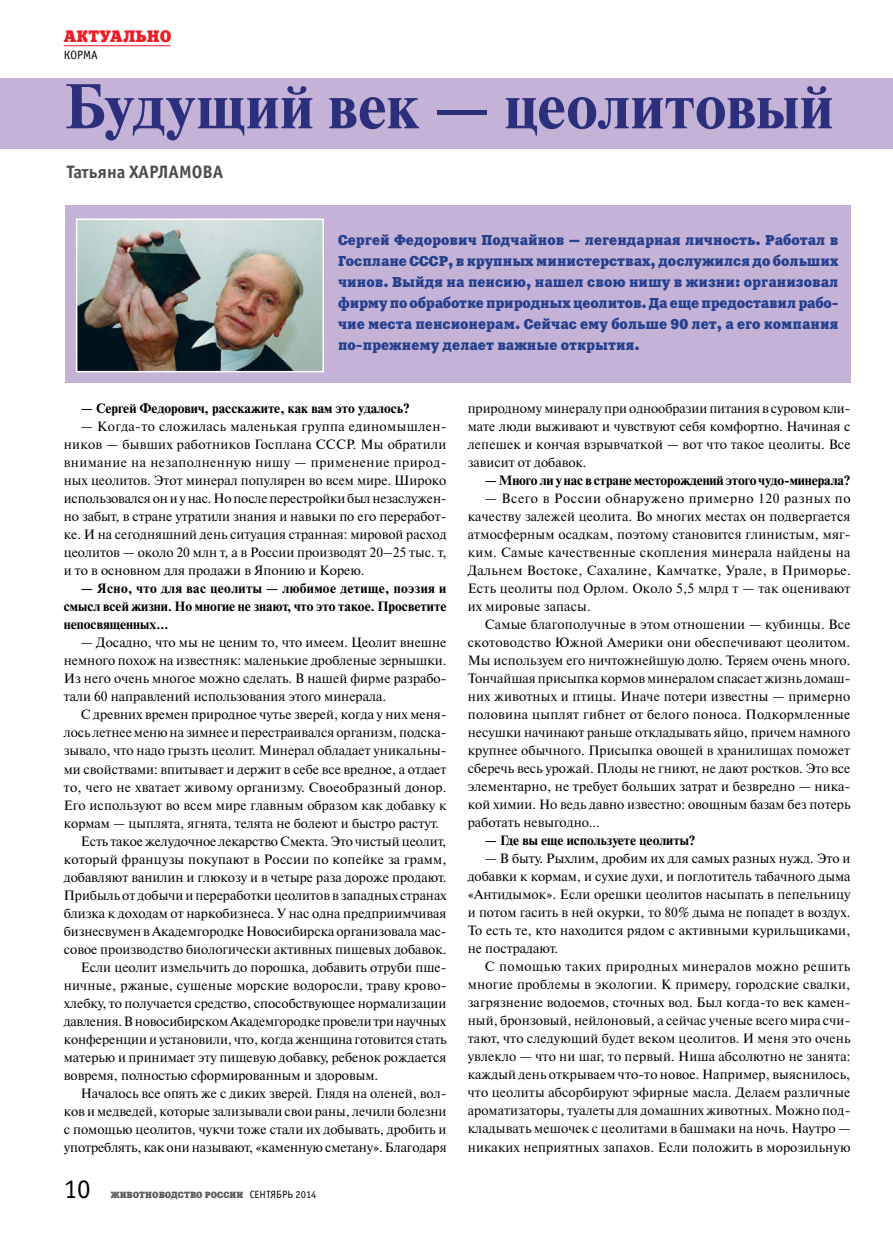
<style>
.page{position:relative;width:893px;height:1234px;background:#fff}
.page>*{position:absolute;margin:0;border:0;box-sizing:border-box;transform-origin:0 0}
.t1{font:700 63px "Newton C";letter-spacing:.005em;color:#2c307c}
.t2{font:27px "Officina Sans C";color:#000}
.t3{font:700 18px "Officina Sans C";color:#4d4d4f}
.t4{font:16.5px "Xenia C";letter-spacing:.01em;color:#ed1d24}
.t5{font:14.25px/21px "Xenia C";color:#25408f;text-align:justify}
.t6{font:13.5px/18px "Newton C";color:#000;text-align:justify}
.t7{font:700 13.5px/18px "Newton C";color:#000;text-align:justify}
.t8{font:13.5px "Newton C";letter-spacing:.02em;color:#000}
.t9{font:12px "Officina Sans C";color:#000}
.t10{font:9px "Xenia C";color:#58595b}
.s1{font-family:"Officina Sans C";font-size:10.5px;color:#000}
</style>
<div class="page">
<hr style="left:64px;top:45px;width:107px;height:1px;background:#ed1d24">
<div style="left:0;top:78px;width:893px;height:71px;background:#c5b3d7"></div>
<div style="left:65px;top:206px;width:785px;height:177px;background:#c5b3d7"></div>
<img style="left:79px;top:221px;width:242px;height:148px">
<div style="left:76px;top:218px;width:248px;height:154px;border:2px solid #fff"></div>
<p class="t4" style="left:64px;top:26px;width:109px">АКТУАЛЬНО</p>
<p class="t9" style="left:64px;top:48px;width:36px">КОРМА</p>
<h1 class="t1" style="left:64px;top:71px;width:771px">Будущий век — цеолитовый</h1>
<h3 class="t3" style="left:67px;top:162px;width:158px">Татьяна ХАРЛАМОВА</h3>
<p class="t5" style="left:338px;top:230px;width:502px">Сергей Федорович Подчайнов — легендарная личность. Работал в Госплане СССР, в крупных министерствах, дослужился до больших чинов. Выйдя на пенсию, нашел свою нишу в жизни: организовал фирму по обработке природных цеолитов. Да еще предоставил рабо&shy;чие места пенсионерам. Сейчас ему больше 90 лет, а его компания по-прежнему делает важные открытия.</p>
<p class="t7" style="left:81px;top:399px;width:331px">— Сергей Федорович, расскажите, как вам это удалось?</p>
<p class="t6" style="left:64px;top:417px;width:384px;text-indent:17px">— Когда-то сложилась маленькая группа единомышлен&shy;ников — бывших работников Госплана СССР. Мы обратили внимание на незаполненную нишу — применение природ&shy;ных цеолитов. Этот минерал популярен во всем мире. Широко использовался он и у нас. Но после перестройки был незаслужен&shy;но забыт, в стране утратили знания и навыки по его переработ&shy;ке. И на сегодняшний день ситуация странная: мировой расход цеолитов — около 20 млн т, а в России производят 20–25 тыс. т, и то в основном для продажи в Японию и Корею.</p>
<p class="t7" style="left:64px;top:579px;width:384px;text-indent:17px">— Ясно, что для вас цеолиты — любимое детище, поэзия и смысл всей жизни. Но многие не знают, что это такое. Просветите непосвященных…</p>
<p class="t6" style="left:64px;top:633px;width:384px;text-indent:17px">— Досадно, что мы не ценим то, что имеем. Цеолит внешне немного похож на известняк: маленькие дробленые зернышки.<br>Из него очень многое можно сделать. В нашей фирме разрабо&shy;тали 60 направлений использования этого минерала.</p>
<p class="t6" style="left:81px;top:705px;width:367px">С древних времен природное чутье зверей, когда у них меня-</p>
<p class="t6" style="left:64px;top:723px;width:384px">лось летнее меню на зимнее и перестраивался организм, подска-</p>
<p class="t6" style="left:64px;top:741px;width:384px">зывало, что надо грызть цеолит. Минерал обладает уникальны-</p>
<p class="t6" style="left:64px;top:759px;width:384px">ми свойствами: впитывает и держит в себе все вредное, а отдает</p>
<p class="t8" style="left:64px;top:779px;width:384px">то, чего не хватает живому организму. Своеобразный донор.</p>
<p class="t6" style="left:64px;top:795px;width:384px">Его используют во всем мире главным образом как добавку к</p>
<p class="t6" style="left:64px;top:813px;width:377px">кормам — цыплята, ягнята, телята не болеют и быстро растут.</p>
<p class="t6" style="left:81px;top:831px;width:367px">Есть такое желудочное лекарство Смекта. Это чистый цеолит,</p>
<p class="t6" style="left:64px;top:849px;width:384px">который французы покупают в России по копейке за грамм,</p>
<p class="t6" style="left:64px;top:867px;width:384px">добавляют ванилин и глюкозу и в четыре раза дороже продают.</p>
<p class="t6" style="left:64px;top:885px;width:384px">Прибыль от добычи и переработки цеолитов в западных странах</p>
<p class="t6" style="left:64px;top:903px;width:384px">близка к доходам от наркобизнеса. У нас одна предприимчивая</p>
<p class="t6" style="left:64px;top:921px;width:384px">бизнесвумен в Академгородке Новосибирска организовала мас-</p>
<p class="t6" style="left:64px;top:939px;width:384px">совое производство биологически активных пищевых добавок.</p>
<p class="t6" style="left:81px;top:957px;width:367px">Если цеолит измельчить до порошка, добавить отруби пше-</p>
<p class="t6" style="left:64px;top:975px;width:382px">ничные, ржаные, сушеные морские водоросли, траву крово-</p>
<p class="t6" style="left:64px;top:993px;width:384px">хлебку, то получается средство, способствующее нормализации</p>
<p class="t6" style="left:64px;top:1011px;width:384px">давления. В новосибирском Академгородке провели три научных</p>
<p class="t6" style="left:64px;top:1029px;width:384px">конференции и установили, что, когда женщина готовится стать</p>
<p class="t6" style="left:64px;top:1047px;width:384px">матерью и принимает эту пищевую добавку, ребенок рождается</p>
<p class="t6" style="left:64px;top:1065px;width:316px">вовремя, полностью сформированным и здоровым.</p>
<p class="t6" style="left:81px;top:1083px;width:367px">Началось все опять же с диких зверей. Глядя на оленей, вол-</p>
<p class="t6" style="left:64px;top:1101px;width:384px">ков и медведей, которые зализывали свои раны, лечили болезни</p>
<p class="t6" style="left:64px;top:1119px;width:384px">с помощью цеолитов, чукчи тоже стали их добывать, дробить и</p>
<p class="t6" style="left:64px;top:1137px;width:384px">употреблять, как они называют, «каменную сметану». Благодаря</p>
<h2 class="t2" style="left:64px;top:1174px;width:28px">10</h2>
<p class="t10" style="left:111px;top:1188px;width:207px">ЖИВОТНОВОДСТВО РОССИИ <span class="s1">СЕНТЯБРЬ 2014</span></p>
<p class="t6" style="left:468px;top:399px;width:384px">природному минералу при однообразии питания в суровом кли&shy;мате люди выживают и чувствуют себя комфортно. Начиная с лепешек и кончая взрывчаткой — вот что такое цеолиты. Все зависит от добавок.</p>
<p class="t7" style="left:485px;top:471px;width:367px">— Много ли у нас в стране месторождений этого чудо-минерала?</p>
<p class="t6" style="left:468px;top:489px;width:384px;text-indent:17px">— Всего в России обнаружено примерно 120 разных по качеству залежей цеолита. Во многих местах он подвергается атмосферным осадкам, поэтому становится глинистым, мяг&shy;ким. Самые качественные скопления минерала найдены на Дальнем Востоке, Сахалине, Камчатке, Урале, в Приморье.<br>Есть цеолиты под Орлом. Около 5,5 млрд т — так оценивают их мировые запасы.</p>
<p class="t6" style="left:468px;top:615px;width:384px;text-indent:17px">Самые благополучные в этом отношении — кубинцы. Все скотоводство Южной Америки они обеспечивают цеолитом.<br>Мы используем его ничтожнейшую долю. Теряем очень много.<br>Тончайшая присыпка кормов минералом спасает жизнь домаш&shy;них животных и птицы. Иначе потери известны — примерно половина цыплят гибнет от белого поноса. Подкормленные несушки начинают раньше откладывать яйцо, причем намного крупнее обычного. Присыпка овощей в хранилищах поможет сберечь весь урожай. Плоды не гниют, не дают ростков. Это все элементарно, не требует больших затрат и безвредно — ника&shy;кой химии. Но ведь давно известно: овощным базам без потерь работать невыгодно…</p>
<p class="t7" style="left:485px;top:831px;width:212px">— Где вы еще используете цеолиты?</p>
<p class="t6" style="left:468px;top:849px;width:384px;text-indent:17px">— В быту. Рыхлим, дробим их для самых разных нужд. Это и добавки к кормам, и сухие духи, и поглотитель табачного дыма «Антидымок». Если орешки цеолитов насыпать в пепельницу и потом гасить в ней окурки, то 80% дыма не попадет в воздух.<br>То есть те, кто находится рядом с активными курильщиками, не пострадают.</p>
<p class="t6" style="left:468px;top:957px;width:384px;text-indent:17px">С помощью таких природных минералов можно решить многие проблемы в экологии. К примеру, городские свалки, загрязнение водоемов, сточных вод. Был когда-то век камен&shy;ный, бронзовый, нейлоновый, а сейчас ученые всего мира счи&shy;тают, что следующий будет веком цеолитов. И меня это очень увлекло — что ни шаг, то первый. Ниша абсолютно не занята: каждый день открываем что-то новое. Например, выяснилось, что цеолиты абсорбируют эфирные масла. Делаем различные ароматизаторы, туалеты для домашних животных. Можно под&shy;кладывать мешочек с цеолитами в башмаки на ночь. Наутро — никаких неприятных запахов. Если положить в морозильную</p>
</div>
